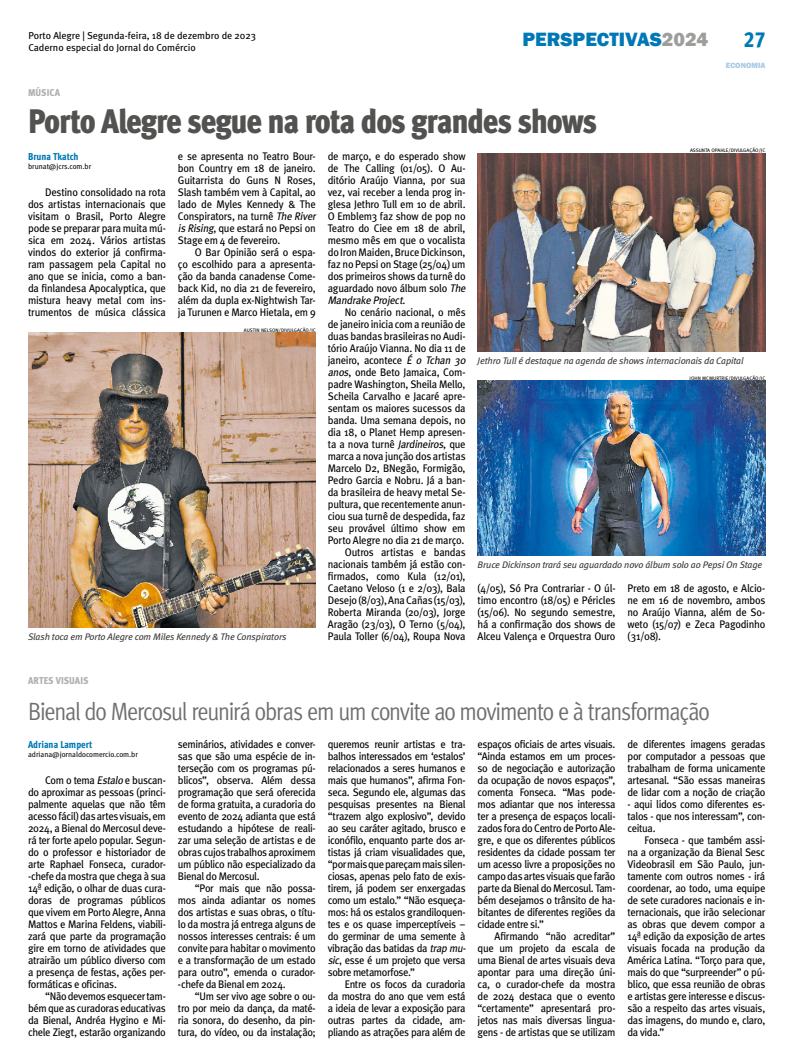
<style>
.page{position:relative;width:794px;height:1063px;background:#fff}
.page>*{position:absolute;margin:0;border:0;box-sizing:border-box;transform-origin:0 0}
.Abre{font:34px "Meta Cond Black LF";letter-spacing:-.035em;color:#525251}
.Matéria_3_2{font:25px "Meta Cond Normal";letter-spacing:-.045em;color:#706f6f}
.t1{font:22px "Meta Cond Extra Bold LF";color:#0078b5}
.t2{font:800 19.8px "Franklin Gothic";color:#0078b5}
.TEXTO{font:11px/12px "Meta";letter-spacing:-.025em;color:#000;text-align:justify;scale:.95 1}
.t3{font:10px "Meta";color:#000}
.Assinatura{font:800 10px "Meta Cond";color:#0078b5}
.CARTOLA{font:900 10px "Meta Cond";letter-spacing:.005em;color:#b3b2b2}
.Legenda{font:italic 9.5px "Meta";letter-spacing:-.01em;color:#3c3c3b}
.t4{font:800 7.8px "Franklin Gothic";color:#aacae2}
.E-mail{font:7.7px "Meta Cond Book LF";color:#000;scale:1.11 1}
.Crédito{font:5px "Meta Book Caps";color:#000}
.s1{color:#9d9d9c}
.s2{font-style:italic}
</style>
<div class="page">
<img style="left:477px;top:153px;width:288px;height:199px">
<img style="left:477px;top:381px;width:288px;height:175px">
<img style="left:28px;top:333px;width:288px;height:295px">
<p class="t3" style="left:28px;top:29px;width:229px">Porto Alegre | Segunda-feira, 18 de dezembro de 2023</p>
<p class="t3" style="left:28px;top:41px;width:169px">Caderno especial do Jornal do Comércio</p>
<h3 class="t2" style="left:522px;top:27px;width:187px">PERSPECTIVAS<span class="s1">2024</span></h3>
<p class="t1" style="left:743px;top:26px;width:23px">27</p>
<p class="t4" style="left:726px;top:61px;width:41px">ECONOMIA</p>
<p class="CARTOLA" style="left:28px;top:86px;width:34px">MÚSICA</p>
<p class="Abre" style="left:28px;top:101px;width:570px">Porto Alegre segue na rota dos grandes shows</p>
<p class="Assinatura" style="left:28px;top:150px;width:52px">Bruna Tkatch</p>
<p class="E-mail" style="left:28px;top:162px;width:58px">brunat@jcrs.com.br</p>
<p class="TEXTO" style="left:28px;top:186px;width:147px;text-indent:17px">Destino consolidado na rota dos artistas internacionais que visitam o Brasil, Porto Alegre pode se preparar para muita mú&shy;sica em 2024. Vários artistas vindos do exterior já confirma&shy;ram passagem pela Capital no ano que se inicia, como a ban&shy;da finlandesa Apocalyptica, que mistura heavy metal com ins&shy;trumentos de música clássica</p>
<p class="Crédito" style="left:690px;top:147px;width:77px">ASSUNTA OPAHLE/DIVULGAÇÃO/JC</p>
<p class="TEXTO" style="left:328px;top:150px;width:149px;text-align:left">de março, e do esperado show de The Calling (01/05). O Au&shy;ditório Araújo Vianna, por sua vez, vai receber a lenda prog in&shy;glesa Jethro Tull em 10 de abril.<br>O Emblem3 faz show de pop no<br>Teatro do Ciee em 18 de abril, mesmo mês em que o vocalista do Iron Maiden, Bruce Dickinson, faz no Pepsi on Stage (25/04) um dos primeiros shows da turnê do aguardado novo álbum solo <span class="s2">The<br>Mandrake Project</span>.</p>
<p class="TEXTO" style="left:328px;top:306px;width:149px;text-align:left;text-indent:17px">No cenário nacional, o mês de janeiro inicia com a reunião de duas bandas brasileiras no Audi&shy;tório Araújo Vianna. No dia 11 de janeiro, acontece <span class="s2">É o Tchan 30 anos</span>, onde Beto Jamaica, Com&shy;padre Washington, Sheila Mello,<br>Scheila Carvalho e Jacaré apre&shy;sentam os maiores sucessos da banda. Uma semana depois, no dia 18, o Planet Hemp apresen&shy;ta a nova turnê <span class="s2">Jardineiros</span>, que marca a nova junção dos artistas<br>Marcelo D2, BNegão, Formigão,<br>Pedro Garcia e Nobru. Já a ban&shy;da brasileira de heavy metal Se&shy;pultura, que recentemente anun&shy;ciou sua turnê de despedida, faz seu provável último show em<br>Porto Alegre no dia 21 de março.</p>
<p class="TEXTO" style="left:328px;top:546px;width:147px;text-indent:17px">Outros artistas e bandas nacionais também já estão con&shy;firmados, como Kula (12/01), Caetano Veloso (1 e 2/03), Bala Desejo (8/03), Ana Cañas (15/03), Roberta Miranda (20/03), Jorge Aragão (23/03), O Terno (5/04), Paula Toller (6/04), Roupa Nova</p>
<p class="TEXTO" style="left:178px;top:150px;width:149px;text-align:left">e se apresenta no Teatro Bour&shy;bon Country em 18 de janeiro.<br>Guitarrista do Guns N Roses,<br>Slash também vem à Capital, ao lado de Myles Kennedy &amp; The<br>Conspirators, na turnê <span class="s2">The River is Rising</span>, que estará no Pepsi on<br>Stage em 4 de fevereiro.</p>
<p class="TEXTO" style="left:178px;top:246px;width:147px;text-indent:17px">O Bar Opinião será o espa&shy;ço escolhido para a apresenta&shy;ção da banda canadense Come&shy;back Kid, no dia 21 de fevereiro, além da dupla ex-Nightwish Tar&shy;ja Turunen e Marco Hietala, em 9</p>
<p class="Crédito" style="left:244px;top:327px;width:73px">AUSTIN NELSON/DIVULGAÇÃO/JC</p>
<p class="Legenda" style="left:477px;top:355px;width:267px">Jethro Tull é destaque na agenda de shows internacionais da Capital</p>
<p class="Crédito" style="left:689px;top:375px;width:77px">JOHN MCMURTRIE/DIVULGAÇÃO/JC</p>
<p class="Legenda" style="left:477px;top:559px;width:286px">Bruce Dickinson trará seu aguardado novo álbum solo ao Pepsi On Stage</p>
<p class="TEXTO" style="left:477px;top:582px;width:147px">(4/05), Só Pra Contrariar - O úl&shy;timo encontro (18/05) e Péricles (15/06). No segundo semestre, há a confirmação dos shows de Alceu Valença e Orquestra Ouro</p>
<p class="TEXTO" style="left:627px;top:582px;width:147px">Preto em 18 de agosto, e Alcio&shy;ne em 16 de novembro, ambos no Araújo Vianna, além de So&shy;weto (15/07) e Zeca Pagodinho (31/08).</p>
<p class="Legenda" style="left:28px;top:631px;width:260px">Slash toca em Porto Alegre com Miles Kennedy &amp; The Conspirators</p>
<p class="CARTOLA" style="left:28px;top:674px;width:62px">ARTES VISUAIS</p>
<p class="Matéria_3_2" style="left:28px;top:697px;width:683px">Bienal do Mercosul reunirá obras em um convite ao movimento e à transformação</p>
<p class="Assinatura" style="left:28px;top:738px;width:66px">Adriana Lampert</p>
<p class="E-mail" style="left:28px;top:750px;width:101px">adriana@jornaldocomercio.com.br</p>
<p class="TEXTO" style="left:178px;top:738px;width:147px">seminários, atividades e conver&shy;sas que são uma espécie de in&shy;terseção com os programas pú&shy;blicos”, observa. Além dessa programação que será oferecida de forma gratuita, a curadoria do evento de 2024 adianta que está estudando a hipótese de reali&shy;zar uma seleção de artistas e de obras cujos trabalhos aproximem um público não especializado da Bienal do Mercosul.</p>
<p class="TEXTO" style="left:178px;top:882px;width:147px;text-indent:17px">“Por mais que não possa&shy;mos ainda adiantar os nomes dos artistas e suas obras, o títu&shy;lo da mostra já entrega alguns de nossos interesses centrais: é um convite para habitar o movimento e a transformação de um estado para outro”, emenda o curador--chefe da Bienal em 2024.</p>
<p class="TEXTO" style="left:178px;top:990px;width:147px;text-indent:17px">“Um ser vivo age sobre o ou&shy;tro por meio da dança, da maté&shy;ria sonora, do desenho, da pin&shy;tura, do vídeo, ou da instalação;</p>
<p class="TEXTO" style="left:477px;top:738px;width:147px">espaços oficiais de artes visuais. “Ainda estamos em um proces&shy;so de negociação e autorização da ocupação de novos espaços”, comenta Fonseca. “Mas pode&shy;mos adiantar que nos interessa ter a presença de espaços locali&shy;zados fora do Centro de Porto Ale&shy;gre, e que os diferentes públicos residentes da cidade possam ter um acesso livre a proposições no campo das artes visuais que farão parte da Bienal do Mercosul. Tam&shy;bém desejamos o trânsito de ha&shy;bitantes de diferentes regiões da cidade entre si.”</p>
<p class="TEXTO" style="left:477px;top:930px;width:147px;text-indent:17px">Afirmando “não acreditar” que um projeto da escala de uma Bienal de artes visuais deva apontar para uma direção úni&shy;ca, o curador-chefe da mostra de 2024 destaca que o evento “certamente” apresentará pro&shy;jetos nas mais diversas lingua&shy;gens - de artistas que se utilizam</p>
<p class="TEXTO" style="left:627px;top:738px;width:147px">de diferentes imagens geradas por computador a pessoas que trabalham de forma unicamente artesanal. “São essas maneiras de lidar com a noção de criação</p>
<p class="TEXTO" style="left:627px;top:798px;width:147px">- aqui lidos como diferentes es&shy;talos - que nos interessam”, con&shy;ceitua.</p>
<p class="TEXTO" style="left:627px;top:834px;width:147px;text-indent:17px">Fonseca - que também assi&shy;na a organização da Bienal Sesc Videobrasil em São Paulo, jun&shy;tamente com outros nomes - irá coordenar, ao todo, uma equipe de sete curadores nacionais e in&shy;ternacionais, que irão selecionar as obras que devem compor a 14ª edição da exposição de artes visuais focada na produção da América Latina. “Torço para que, mais do que “surpreender” o pú&shy;blico, que essa reunião de obras e artistas gere interesse e discus&shy;são a respeito das artes visuais, das imagens, do mundo e, claro, da vida.”</p>
<p class="TEXTO" style="left:328px;top:738px;width:149px;text-align:left">queremos reunir artistas e tra&shy;balhos interessados em ‘estalos’ relacionados a seres humanos e mais que humanos”, afirma Fon&shy;seca. Segundo ele, algumas das pesquisas presentes na Bienal “trazem algo explosivo”, devido ao seu caráter agitado, brusco e iconófilo, enquanto parte dos ar&shy;tistas já criam visualidades que, “por mais que pareçam mais silen&shy;ciosas, apenas pelo fato de exis&shy;tirem, já podem ser enxergadas como um estalo.” “Não esqueça&shy;mos: há os estalos grandiloquen&shy;tes e os quase imperceptíveis – do germinar de uma semente à vibração das batidas da <span class="s2">trap mu&shy;sic</span>, esse é um projeto que versa sobre metamorfose.”</p>
<p class="TEXTO" style="left:328px;top:978px;width:147px;text-indent:17px">Entre os focos da curadoria da mostra do ano que vem está a ideia de levar a exposição para outras partes da cidade, am&shy;pliando as atrações para além de</p>
<p class="TEXTO" style="left:28px;top:774px;width:147px;text-indent:17px">Com o tema <span class="s2">Estalo</span> e buscan&shy;do aproximar as pessoas (princi&shy;palmente aquelas que não têm acesso fácil) das artes visuais, em 2024, a Bienal do Mercosul deve&shy;rá ter forte apelo popular. Segun&shy;do o professor e historiador de arte Raphael Fonseca, curador--chefe da mostra que chega à sua 14ª edição, o olhar de duas cura&shy;doras de programas públicos que vivem em Porto Alegre, Anna Mattos e Marina Feldens, viabili&shy;zará que parte da programação gire em torno de atividades que atrairão um público diverso com a presença de festas, ações per&shy;formáticas e oficinas.</p>
<p class="TEXTO" style="left:28px;top:990px;width:147px;text-indent:17px">“Não devemos esquecer tam&shy;bém que as curadoras educativas da Bienal, Andréa Hygino e Mi&shy;chele Ziegt, estarão organizando</p>
</div>
